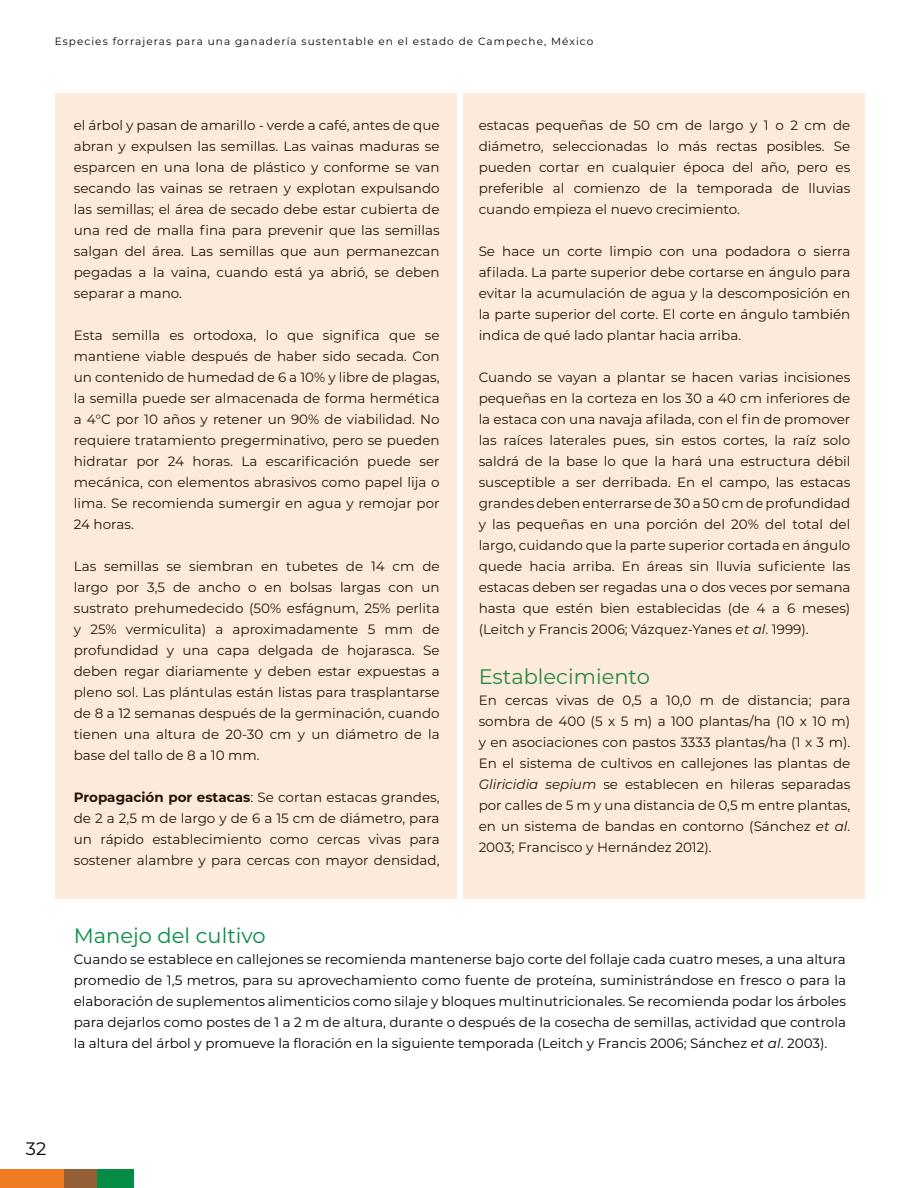
<style>
.page{position:relative;width:918px;height:1188px;background:#fff}
.page>*{position:absolute;margin:0;border:0;box-sizing:border-box;transform-origin:0 0}
.t1{font:21px "Montserrat";color:#058d45}
.t2{font:18px "Montserrat";color:#000}
.t3{font:13.5px/21px "Montserrat";color:#000;text-align:justify}
.t4{font:10.5px "Montserrat";letter-spacing:.1em;color:#00020a}
.s1{font-weight:700}
.s2{font-style:italic}
</style>
<div class="page">
<div style="left:0;top:1169px;width:134px;height:19px;background:#058d45"></div>
<div style="left:0;top:1169px;width:97px;height:19px;background:#956037"></div>
<div style="left:0;top:1169px;width:63px;height:19px;background:#ef7b22"></div>
<div style="left:55px;top:94px;width:402px;height:805px;background:#fceadc"></div>
<div style="left:463px;top:94px;width:402px;height:805px;background:#fceadc"></div>
<p class="t4" style="left:55px;top:34px;width:540px">Especies forrajeras para una ganadería sustentable en el estado de Campeche, México</p>
<p class="t3" style="left:74px;top:114px;width:367px">el árbol y pasan de amarillo - verde a café, antes de que abran y expulsen las semillas. Las vainas maduras se esparcen en una lona de plástico y conforme se van secando las vainas se retraen y explotan expulsando las semillas; el área de secado debe estar cubierta de una red de malla fina para prevenir que las semillas salgan del área. Las semillas que aun permanezcan pegadas a la vaina, cuando está ya abrió, se deben separar a mano.</p>
<p class="t3" style="left:74px;top:324px;width:367px">Esta semilla es ortodoxa, lo que significa que se mantiene viable después de haber sido secada. Con un contenido de humedad de 6 a 10% y libre de plagas, la semilla puede ser almacenada de forma hermética a 4°C por 10 años y retener un 90% de viabilidad. No requiere tratamiento pregerminativo, pero se pueden hidratar por 24 horas. La escarificación puede ser mecánica, con elementos abrasivos como papel lija o lima. Se recomienda sumergir en agua y remojar por 24 horas.</p>
<p class="t3" style="left:74px;top:555px;width:367px">Las semillas se siembran en tubetes de 14 cm de largo por 3,5 de ancho o en bolsas largas con un sustrato prehumedecido (50% esfágnum, 25% perlita y 25% vermiculita) a aproximadamente 5 mm de profundidad y una capa delgada de hojarasca. Se deben regar diariamente y deben estar expuestas a pleno sol. Las plántulas están listas para trasplantarse de 8 a 12 semanas después de la germinación, cuando tienen una altura de 20-30 cm y un diámetro de la base del tallo de 8 a 10 mm.</p>
<p class="t3" style="left:74px;top:786px;width:367px"><span class="s1">Propagación por estacas</span>: Se cortan estacas grandes, de 2 a 2,5 m de largo y de 6 a 15 cm de diámetro, para un rápido establecimiento como cercas vivas para sostener alambre y para cercas con mayor densidad,</p>
<p class="t3" style="left:479px;top:114px;width:373px">estacas pequeñas de 50 cm de largo y 1 o 2 cm de diámetro, seleccionadas lo más rectas posibles. Se pueden cortar en cualquier época del año, pero es preferible al comienzo de la temporada de lluvias cuando empieza el nuevo crecimiento.</p>
<p class="t3" style="left:479px;top:240px;width:373px">Se hace un corte limpio con una podadora o sierra afilada. La parte superior debe cortarse en ángulo para evitar la acumulación de agua y la descomposición en la parte superior del corte. El corte en ángulo también indica de qué lado plantar hacia arriba.</p>
<p class="t3" style="left:479px;top:366px;width:373px">Cuando se vayan a plantar se hacen varias incisiones pequeñas en la corteza en los 30 a 40 cm inferiores de la estaca con una navaja afilada, con el fin de promover las raíces laterales pues, sin estos cortes, la raíz solo saldrá de la base lo que la hará una estructura débil susceptible a ser derribada. En el campo, las estacas grandes deben enterrarse de 30 a 50 cm de profundidad y las pequeñas en una porción del 20% del total del largo, cuidando que la parte superior cortada en ángulo quede hacia arriba. En áreas sin lluvia suficiente las estacas deben ser regadas una o dos veces por semana hasta que estén bien establecidas (de 4 a 6 meses) (Leitch y Francis 2006; Vázquez-Yanes <span class="s2">et al</span>. 1999).</p>
<h1 class="t1" style="left:479px;top:662px;width:173px">Establecimiento</h1>
<p class="t3" style="left:479px;top:689px;width:373px">En cercas vivas de 0,5 a 10,0 m de distancia; para sombra de 400 (5 x 5 m) a 100 plantas/ha (10 x 10 m) y en asociaciones con pastos 3333 plantas/ha (1 x 3 m).<br>En el sistema de cultivos en callejones las plantas de <span class="s2">Gliricidia sepium</span> se establecen en hileras separadas por calles de 5 m y una distancia de 0,5 m entre plantas, en un sistema de bandas en contorno (Sánchez <span class="s2">et al</span>.<br>2003; Francisco y Hernández 2012).</p>
<h1 class="t1" style="left:74px;top:921px;width:193px">Manejo del cultivo</h1>
<p class="t3" style="left:74px;top:948px;width:774px">Cuando se establece en callejones se recomienda mantenerse bajo corte del follaje cada cuatro meses, a una altura promedio de 1,5 metros, para su aprovechamiento como fuente de proteína, suministrándose en fresco o para la elaboración de suplementos alimenticios como silaje y bloques multinutricionales. Se recomienda podar los árboles para dejarlos como postes de 1 a 2 m de altura, durante o después de la cosecha de semillas, actividad que controla la altura del árbol y promueve la floración en la siguiente temporada (Leitch y Francis 2006; Sánchez <span class="s2">et al</span>. 2003).</p>
<h2 class="t2" style="left:26px;top:1136px;width:22px">32</h2>
</div>
